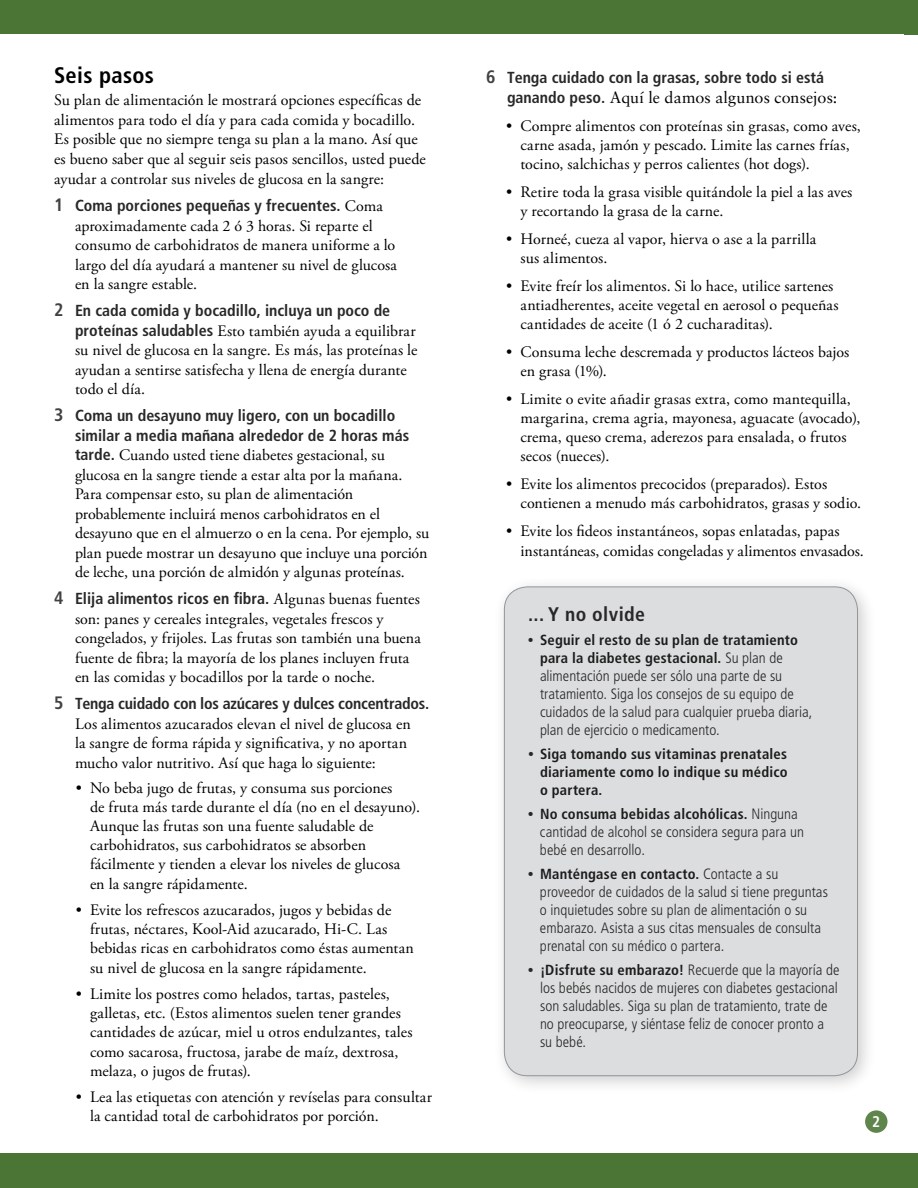
<style>
.page{position:relative;width:918px;height:1188px;background:#fff}
.page>*{position:absolute;margin:0;border:0;box-sizing:border-box;transform-origin:0 0}
.t1{font:700 condensed 22.5px "Frutiger LT Std";letter-spacing:.015em;color:#000}
.t2{font:700 condensed 19.65px "Frutiger LT Std";letter-spacing:.02em;color:#292829}
.t3{font:16.2px "Sabon";letter-spacing:.005em;color:#000}
.t4{font:15.9px/19px "Adobe Garamond Pro";letter-spacing:.005em;color:#000}
.t5{font:700 condensed 15.9px/19.5px "Frutiger LT Std";color:#292829}
.t6{font:700 condensed 15.45px "Frutiger LT Std";color:#fff}
.t7{font:300 condensed 15px/18px "Frutiger LT Std";color:#292829}
.t8{font:700 condensed 14.7px/18px "Frutiger LT Std";letter-spacing:.015em;color:#1c1c1c;text-align:center}
.s1{font-size:18px;color:#414042}
.s2{font-family:"Adobe Garamond Pro";font-weight:400;font-stretch:normal;color:#000}
.s3{font-family:"Frutiger LT Std";font-weight:700;font-stretch:condensed;color:#292829}
.s4{font-family:"Frutiger LT Std";font-weight:700;font-stretch:condensed;font-size:15.9px;color:#292829}
.s5{font-family:"Adobe Garamond Pro";font-weight:400;font-stretch:normal;font-size:15px;color:#292829}
.s6{font-weight:300;font-size:15px;color:#292829}
.s7{font-family:"Adobe Garamond Pro";font-weight:400;font-stretch:normal}
.s8{font-weight:700;font-size:14.7px;color:#1c1c1c}
</style>
<div class="page">
<div style="left:0;top:1154px;width:918px;height:34px;background:#4a7534"></div>
<div style="left:865px;top:1110px;width:23px;height:23px;background:#5f854c;border-radius:50%"></div>
<div style="left:0;top:0;width:918px;height:34px;background:#4a7534"></div>
<div style="left:493px;top:576px;width:385px;height:520px;background:#000;opacity:.2"></div>
<div style="left:504px;top:587px;width:354px;height:489px;background:#dcddde;border-radius:23px"></div>
<h1 class="t1" style="left:54px;top:62px;width:102px">Seis pasos</h1>
<p class="t4" style="left:54px;top:91px;width:373px;line-height:19.6px">Su plan de alimentación le mostrará opciones específicas de alimentos para todo el día y para cada comida y bocadillo.<br>Es posible que no siempre tenga su plan a la mano. Así que es bueno saber que al seguir seis pasos sencillos, usted puede ayudar a controlar sus niveles de glucosa en la sangre:</p>
<p class="t5" style="left:54px;top:196px;width:331px"><span class="s1">1</span> Coma porciones pequeñas y frecuentes. <span class="s2">Coma</span></p>
<p class="t4" style="left:75px;top:217px;width:324px;line-height:19.5px">aproximadamente cada 2 ó 3 horas. Si reparte el consumo de carbohidratos de manera uniforme a lo largo del día ayudará a mantener su nivel de glucosa en la sangre estable.</p>
<p class="t5" style="left:54px;top:301px;width:338px"><span class="s1">2</span> En cada comida y bocadillo, incluya un poco de</p>
<p class="t4" style="left:75px;top:322px;width:344px;line-height:19.5px"><span class="s3">proteínas saludables</span> Esto también ayuda a equilibrar su nivel de glucosa en la sangre. Es más, las proteínas le ayudan a sentirse satisfecha y llena de energía durante todo el día.</p>
<p class="t5" style="left:75px;top:406px;width:336px;text-indent:-21px"><span class="s1">3</span> Coma un desayuno muy ligero, con un bocadillo similar a media mañana alrededor de 2 horas más</p>
<p class="t4" style="left:75px;top:446px;width:356px;line-height:19.5px"><span class="s3">tarde.</span> Cuando usted tiene diabetes gestacional, su glucosa en la sangre tiende a estar alta por la mañana.<br>Para compensar esto, su plan de alimentación probablemente incluirá menos carbohidratos en el desayuno que en el almuerzo o en la cena. Por ejemplo, su plan puede mostrar un desayuno que incluye una porción de leche, una porción de almidón y algunas proteínas.</p>
<p class="t5" style="left:54px;top:589px;width:367px"><span class="s1">4</span> Elija alimentos ricos en fibra. <span class="s2">Algunas buenas fuentes</span></p>
<p class="t4" style="left:75px;top:610px;width:347px;line-height:19.5px">son: panes y cereales integrales, vegetales frescos y congelados, y frijoles. Las frutas son también una buena fuente de fibra; la mayoría de los planes incluyen fruta en las comidas y bocadillos por la tarde o noche.</p>
<p class="t5" style="left:54px;top:694px;width:377px"><span class="s1">5</span> Tenga cuidado con los azúcares y dulces concentrados.</p>
<p class="t4" style="left:75px;top:715px;width:337px;line-height:19.5px">Los alimentos azucarados elevan el nivel de glucosa en la sangre de forma rápida y significativa, y no aportan mucho valor nutritivo. Así que haga lo siguiente:</p>
<p class="t4" style="left:90px;top:779px;width:332px;text-indent:-14px">• No beba jugo de frutas, y consuma sus porciones<br>de fruta más tarde durante el día (no en el desayuno).<br>Aunque las frutas son una fuente saludable de carbohidratos, sus carbohidratos se absorben fácilmente y tienden a elevar los niveles de glucosa<br>en la sangre rápidamente.</p>
<p class="t4" style="left:90px;top:901px;width:326px;text-indent:-14px">• Evite los refrescos azucarados, jugos y bebidas de frutas, néctares, Kool-Aid azucarado, Hi-C. Las bebidas ricas en carbohidratos como éstas aumentan su nivel de glucosa en la sangre rápidamente.</p>
<p class="t4" style="left:90px;top:985px;width:324px;text-indent:-14px">• Limite los postres como helados, tartas, pasteles, galletas, etc. (Estos alimentos suelen tener grandes cantidades de azúcar, miel u otros endulzantes, tales como sacarosa, fructosa, jarabe de maíz, dextrosa, melaza, o jugos de frutas).</p>
<p class="t4" style="left:90px;top:1088px;width:343px;text-indent:-14px">• Lea las etiquetas con atención y revíselas para consultar la cantidad total de carbohidratos por porción.</p>
<p class="t5" style="left:486px;top:68px;width:340px"><span class="s1">6</span> Tenga cuidado con la grasas, sobre todo si está</p>
<p class="t3" style="left:507px;top:88px;width:332px"><span class="s4">ganando peso.</span> Aquí le damos algunos consejos:</p>
<p class="t4" style="left:520px;top:117px;width:342px;text-indent:-14px">• Compre alimentos con proteínas sin grasas, como aves, carne asada, jamón y pescado. Limite las carnes frías, tocino, salchichas y perros calientes (hot dogs).</p>
<p class="t4" style="left:520px;top:183px;width:333px;text-indent:-14px">• Retire toda la grasa visible quitándole la piel a las aves y recortando la grasa de la carne.</p>
<p class="t4" style="left:520px;top:230px;width:297px;text-indent:-14px">• Horneé, cueza al vapor, hierva o ase a la parrilla sus alimentos.</p>
<p class="t4" style="left:520px;top:277px;width:320px;text-indent:-14px">• Evite freír los alimentos. Si lo hace, utilice sartenes antiadherentes, aceite vegetal en aerosol o pequeñas cantidades de aceite (1 ó 2 cucharaditas).</p>
<p class="t4" style="left:520px;top:343px;width:330px;text-indent:-14px">• Consuma leche descremada y productos lácteos bajos en grasa (1%).</p>
<p class="t4" style="left:520px;top:390px;width:342px;text-indent:-14px">• Limite o evite añadir grasas extra, como mantequilla, margarina, crema agria, mayonesa, aguacate (avocado), crema, queso crema, aderezos para ensalada, o frutos secos (nueces).</p>
<p class="t4" style="left:520px;top:475px;width:342px;text-indent:-14px">• Evite los alimentos precocidos (preparados). Estos contienen a menudo más carbohidratos, grasas y sodio.</p>
<p class="t4" style="left:520px;top:521px;width:345px;line-height:20.2px;text-indent:-14px">• Evite los fideos instantáneos, sopas enlatadas, papas instantáneas, comidas congeladas y alimentos envasados.</p>
<p class="t2" style="left:528px;top:602px;width:119px">... Y no olvide</p>
<p class="t8" style="left:528px;top:631px;width:272px"><span class="s5">•</span> Seguir el resto de su plan de tratamiento para la diabetes gestacional. <span class="s6">Su plan de</span></p>
<p class="t7" style="left:540px;top:667px;width:274px">alimentación puede ser sólo una parte de su tratamiento. Siga los consejos de su equipo de cuidados de la salud para cualquier prueba diaria, plan de ejercicio o medicamento.</p>
<p class="t8" style="left:540px;top:745px;width:249px;text-align:justify;text-indent:-12px"><span class="s5">•</span> Siga tomando sus vitaminas prenatales diariamente como lo indique su médico o partera.</p>
<p class="t8" style="left:528px;top:805px;width:271px"><span class="s5">•</span> No consuma bebidas alcohólicas. <span class="s6">Ninguna</span></p>
<p class="t7" style="left:540px;top:823px;width:265px">cantidad de alcohol se considera segura para un bebé en desarrollo.</p>
<p class="t8" style="left:528px;top:865px;width:252px"><span class="s5">•</span> Manténgase en contacto. <span class="s6">Contacte a su</span></p>
<p class="t7" style="left:540px;top:883px;width:289px">proveedor de cuidados de la salud si tiene preguntas o inquietudes sobre su plan de alimentación o su embarazo. Asista a sus citas mensuales de consulta prenatal con su médico o partera.</p>
<p class="t7" style="left:540px;top:961px;width:301px;text-indent:-12px"><span class="s7">•</span> <span class="s8">¡Disfrute su embarazo!</span> Recuerde que la mayoría de los bebés nacidos de mujeres con diabetes gestacional son saludables. Siga su plan de tratamiento, trate de no preocuparse, y siéntase feliz de conocer pronto a su bebé.</p>
<p class="t6" style="left:872px;top:1112px;width:10px">2</p>
</div>
